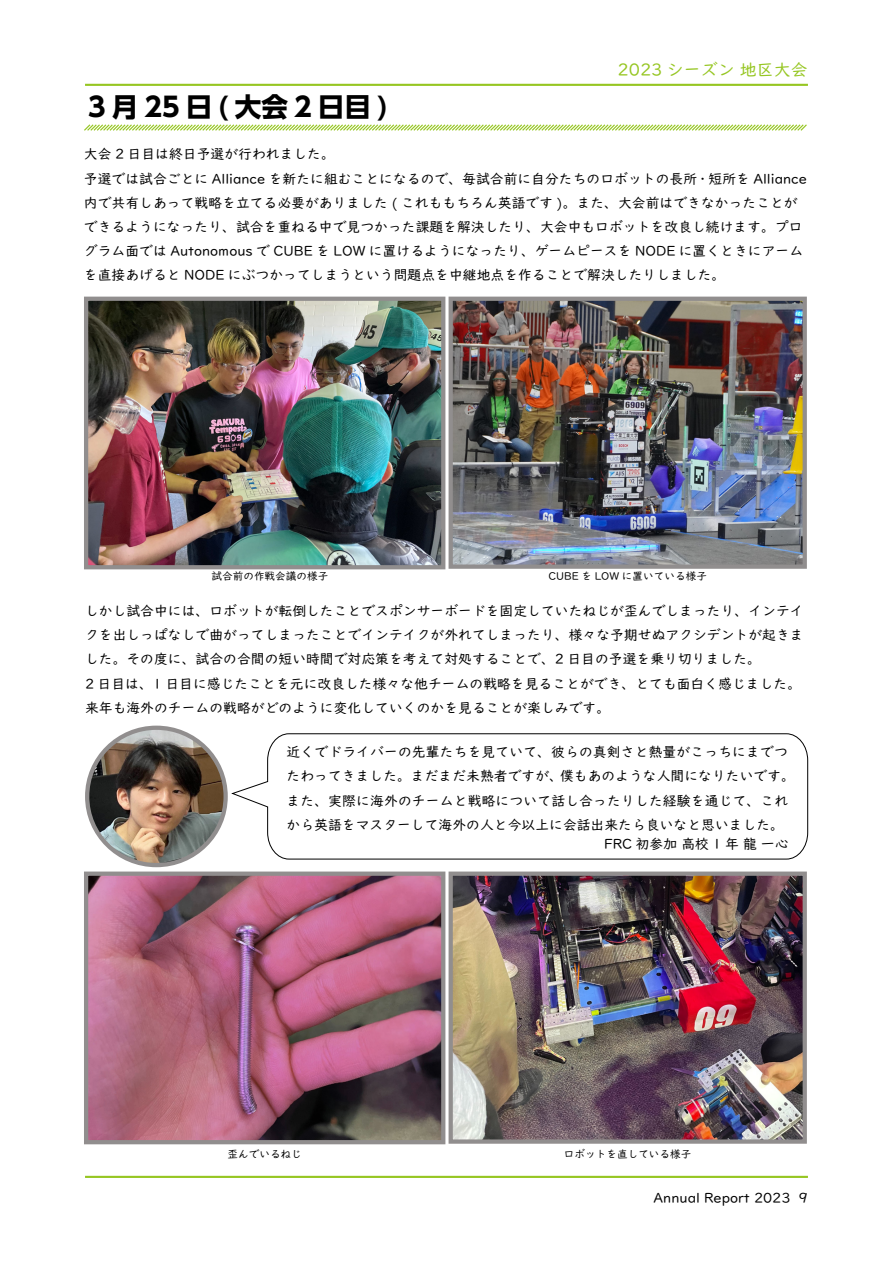
<style>
.page{position:relative;width:893px;height:1263px;background:#fff}
.page>*{position:absolute;margin:0;border:0;box-sizing:border-box;transform-origin:0 0}
.t1{font:700 26.55px "UD Shin Go NT Pr 6 N";letter-spacing:.23em;color:#000}
.t2{font:16.95px "UD Digi Kyokasho Pro";color:#96c622}
.t3{font:13.8px/24.2px "UD Digi Kyokasho Pro";color:#000}
.t4{font:10.65px "UD Digi Kyokasho Pro";color:#000}
</style>
<div class="page">
<hr style="left:85px;top:84px;width:723px;height:2px;background:#96c622">
<hr style="left:85px;top:1176px;width:723px;height:2px;background:#96c622">
<img style="left:89px;top:302px;width:351px;height:262px">
<div style="left:84px;top:297px;width:361px;height:272px;border:4px solid #918e8e"></div>
<img style="left:454px;top:302px;width:348px;height:262px">
<div style="left:449px;top:297px;width:358px;height:272px;border:4px solid #918e8e"></div>
<svg style="left:84px;top:124px;width:723px;height:7px"></svg>
<img style="left:89px;top:876px;width:351px;height:263px">
<div style="left:84px;top:871px;width:361px;height:273px;border:4px solid #918e8e"></div>
<img style="left:454px;top:876px;width:348px;height:263px">
<div style="left:449px;top:871px;width:358px;height:273px;border:4px solid #918e8e"></div>
<img style="left:87px;top:728px;width:139px;height:137px">
<div style="left:85px;top:726px;width:143px;height:141px;border:4px solid #918e8e;border-radius:50%"></div>
<svg style="left:231px;top:733px;width:577px;height:126px"></svg>
<h1 class="t1" style="left:88px;top:85px;width:301px">3月25日(大会2日目)</h1>
<p class="t2" style="left:618px;top:55px;width:192px">2023 シーズン 地区大会</p>
<p class="t3" style="left:84px;top:142px;width:724px">大会 2 日目は終日予選が行われました。<br>予選では試合ごとに Alliance を新たに組むことになるので、毎試合前に自分たちのロボットの長所・短所を Alliance内で共有しあって戦略を立てる必要がありました ( これももちろん英語です )。また、大会前はできなかったことができるようになったり、試合を重ねる中で見つかった課題を解決したり、大会中もロボットを改良し続けます。プログラム面では Autonomous で CUBE を LOW に置けるようになったり、ゲームピースを NODE に置くときにアームを直接あげると NODE にぶつかってしまうという問題点を中継地点を作ることで解決したりしました。</p>
<p class="t4" style="left:211px;top:567px;width:118px">試合前の作戦会議の様子</p>
<p class="t4" style="left:548px;top:567px;width:160px">CUBE を LOW に置いている様子</p>
<p class="t3" style="left:85px;top:598px;width:720px">しかし試合中には、ロボットが転倒したことでスポンサーボードを固定していたねじが歪んでしまったり、インテイクを出しっぱなしで曲がってしまったことでインテイクが外れてしまったり、様々な予期せぬアクシデントが起きました。その度に、試合の合間の短い時間で対応策を考えて対処することで、2 日目の予選を乗り切りました。<br>2 日目は、1 日目に感じたことを元に改良した様々な他チームの戦略を見ることができ、とても面白く感じました。来年も海外のチームの戦略がどのように変化していくのかを見ることが楽しみです。</p>
<p class="t3" style="left:287px;top:739px;width:510px">近くでドライバーの先輩たちを見ていて、彼らの真剣さと熱量がこっちにまでつたわってきました。まだまだ未熟者ですが、僕もあのような人間になりたいです。また、実際に海外のチームと戦略について話し合ったりした経験を通じて、これから英語をマスターして海外の人と今以上に会話出来たら良いなと思いました。</p>
<p class="t3" style="left:604px;top:831px;width:186px">FRC 初参加 高校 1 年 龍 一心</p>
<p class="t4" style="left:227px;top:1144px;width:76px">歪んでいるねじ</p>
<p class="t4" style="left:564px;top:1144px;width:129px">ロボットを直している様子</p>
<p class="t3" style="left:654px;top:1185px;width:156px">Annual Report 2023 9</p>
</div>
